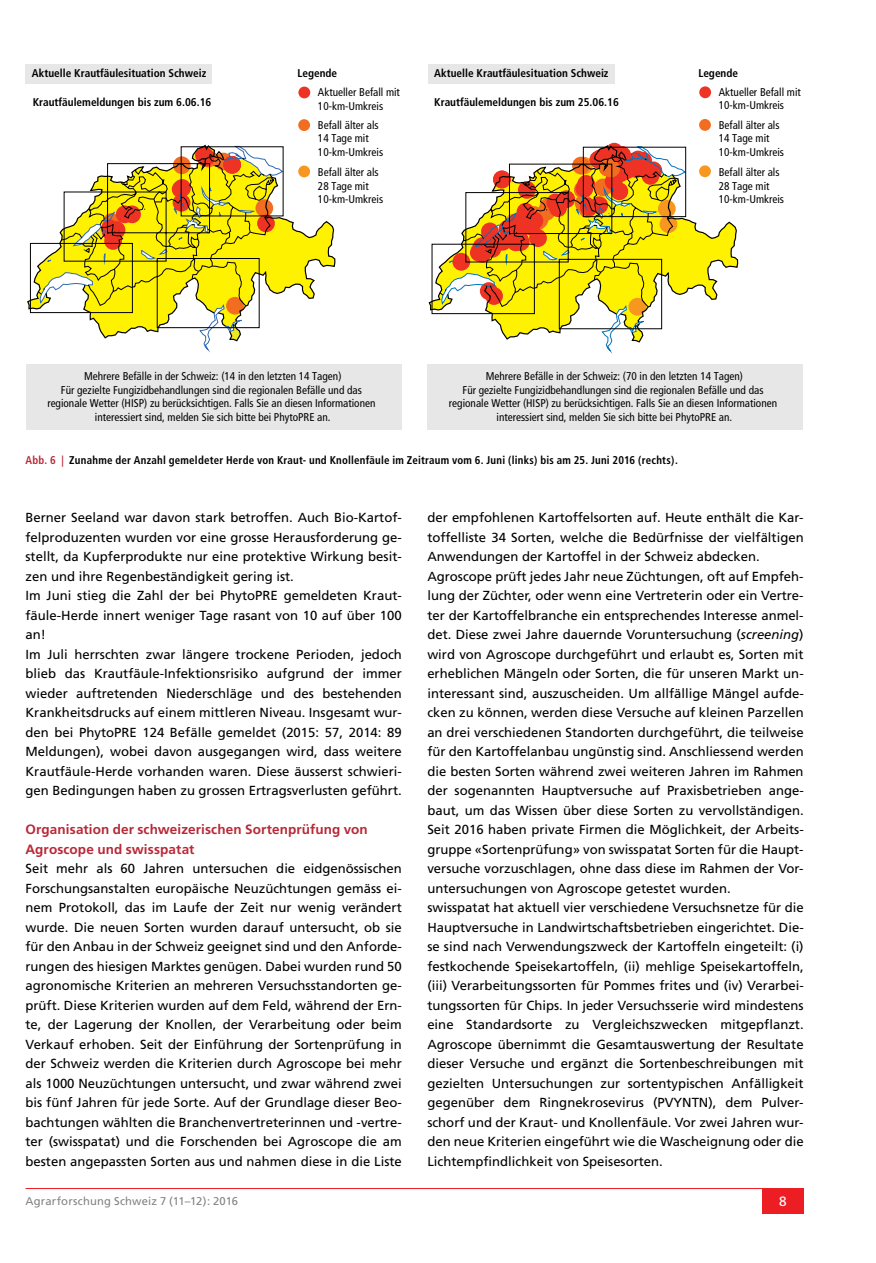
<style>
.page{position:relative;width:876px;height:1263px;background:#fff}
.page>*{position:absolute;margin:0;border:0;box-sizing:border-box;transform-origin:0 0}
.t1{font:700 13.5px/19.5px "Frutiger";letter-spacing:.01em;color:#b82937}
.t2{font:13.5px "Frutiger";color:#fff}
.t3{font:13.2px/19.5px "Frutiger";color:#000}
.t4{font:condensed 11.25px/13.5px "Frutiger";color:#000}
.t5{font:700 condensed 11.25px "Frutiger";color:#000}
.t6{font:700 condensed 11.25px "Frutiger";letter-spacing:.02em;color:#000}
.t7{font:11.25px "Frutiger";letter-spacing:.015em;color:#808285}
.s1{color:#b82937}
.s2{font-style:italic}
</style>
<div class="page">
<hr style="left:26px;top:1188px;width:778px;height:1px;background:#ed1d24">
<div style="left:762px;top:1188px;width:42px;height:26px;background:#ed1d24"></div>
<div style="left:26px;top:64px;width:186px;height:20px;background:#e7e7e7"></div>
<div style="left:26px;top:364px;width:375px;height:65px;background:#e7e7e7"></div>
<svg style="left:27px;top:144px;width:309px;height:208px"></svg>
<div style="left:298px;top:87px;width:12px;height:11px;background:#ee3324;border-radius:50%"></div>
<div style="left:298px;top:119px;width:12px;height:12px;background:#f36d21;border-radius:50%"></div>
<div style="left:298px;top:166px;width:12px;height:11px;background:#f89720;border-radius:50%"></div>
<div style="left:427px;top:364px;width:376px;height:65px;background:#e7e7e7"></div>
<div style="left:699px;top:86px;width:12px;height:12px;background:#ee3324;border-radius:50%"></div>
<div style="left:699px;top:119px;width:12px;height:12px;background:#f36d21;border-radius:50%"></div>
<div style="left:428px;top:64px;width:187px;height:20px;background:#e7e7e7"></div>
<svg style="left:428px;top:146px;width:310px;height:207px"></svg>
<p class="t5" style="left:32px;top:67px;width:176px">Aktuelle Krautfäulesituation Schweiz</p>
<p class="t5" style="left:33px;top:96px;width:180px">Krautfäulemeldungen bis zum 6.06.16</p>
<p class="t5" style="left:297px;top:67px;width:41px">Legende</p>
<p class="t4" style="left:318px;top:86px;width:84px">Aktueller Befall mit<br>10-km-Umkreis</p>
<p class="t4" style="left:318px;top:118px;width:67px">Befall älter als<br>14 Tage mit<br>10-km-Umkreis</p>
<p class="t4" style="left:318px;top:166px;width:67px">Befall älter als<br>28 Tage mit<br>10-km-Umkreis</p>
<p class="t5" style="left:434px;top:67px;width:176px">Aktuelle Krautfäulesituation Schweiz</p>
<p class="t5" style="left:434px;top:95px;width:186px">Krautfäulemeldungen bis zum 25.06.16</p>
<p class="t5" style="left:698px;top:67px;width:41px">Legende</p>
<p class="t4" style="left:719px;top:85px;width:84px">Aktueller Befall mit<br>10-km-Umkreis</p>
<p class="t4" style="left:719px;top:118px;width:67px">Befall älter als<br>14 Tage mit<br>10-km-Umkreis</p>
<p class="t4" style="left:719px;top:165px;width:67px">Befall älter als<br>28 Tage mit<br>10-km-Umkreis</p>
<p class="t4" style="left:47px;top:370px;width:330px;text-align:center">Mehrere Befälle in der Schweiz: (14 in den letzten 14 Tagen)<br>Für gezielte Fungizidbehandlungen sind die regionalen Befälle und das regionale Wetter (HISP) zu berücksichtigen. Falls Sie an diesen Informationen interessiert sind, melden Sie sich bitte bei PhytoPRE an.</p>
<p class="t4" style="left:449px;top:370px;width:330px;text-align:center">Mehrere Befälle in der Schweiz: (70 in den letzten 14 Tagen)<br>Für gezielte Fungizidbehandlungen sind die regionalen Befälle und das regionale Wetter (HISP) zu berücksichtigen. Falls Sie an diesen Informationen interessiert sind, melden Sie sich bitte bei PhytoPRE an.</p>
<p class="t6" style="left:26px;top:453px;width:654px"><span class="s1">Abb. 6 |</span> Zunahme der Anzahl gemeldeter Herde von Kraut- und Knollenfäule im Zeitraum vom 6. Juni (links) bis am 25. Juni 2016 (rechts).</p>
<p class="t3" style="left:26px;top:508px;width:378px">Berner Seeland war davon stark betroffen. Auch Bio-Kartof&shy;felproduzenten wurden vor eine grosse Herausforderung ge&shy;stellt, da Kupferprodukte nur eine protektive Wirkung besit&shy;zen und ihre Regenbeständigkeit gering ist.<br>Im Juni stieg die Zahl der bei PhytoPRE gemeldeten Kraut&shy;fäule-Herde innert weniger Tage rasant von 10 auf über 100 an!<br>Im Juli herrschten zwar längere trockene Perioden, jedoch blieb das Krautfäule-Infektionsrisiko aufgrund der immer wieder auftretenden Niederschläge und des bestehenden Krankheitsdrucks auf einem mittleren Niveau. Insgesamt wur&shy;den bei PhytoPRE 124 Befälle gemeldet (2015: 57, 2014: 89<br>Meldungen), wobei davon ausgegangen wird, dass weitere Krautfäule-Herde vorhanden waren. Diese äusserst schwieri&shy;gen Bedingungen haben zu grossen Ertragsverlusten geführt.</p>
<p class="t1" style="left:26px;top:819px;width:344px">Organisation der schweizerischen Sortenprüfung von<br>Agroscope und swisspatat</p>
<p class="t3" style="left:26px;top:859px;width:378px;text-align:justify">Seit mehr als 60 Jahren untersuchen die eidgenössischen Forschungsanstalten europäische Neuzüchtungen gemäss ei&shy;nem Protokoll, das im Laufe der Zeit nur wenig verändert wurde. Die neuen Sorten wurden darauf untersucht, ob sie für den Anbau in der Schweiz geeignet sind und den Anforde&shy;rungen des hiesigen Marktes genügen. Dabei wurden rund 50 agronomische Kriterien an mehreren Versuchsstandorten ge&shy;prüft. Diese Kriterien wurden auf dem Feld, während der Ern&shy;te, der Lagerung der Knollen, der Verarbeitung oder beim Verkauf erhoben. Seit der Einführung der Sortenprüfung in der Schweiz werden die Kriterien durch Agroscope bei mehr als 1000 Neuzüchtungen untersucht, und zwar während zwei bis fünf Jahren für jede Sorte. Auf der Grundlage dieser Beo&shy;bachtungen wählten die Branchenvertreterinnen und -vertre&shy;ter (swisspatat) und die Forschenden bei Agroscope die am besten angepassten Sorten aus und nahmen diese in die Liste</p>
<p class="t3" style="left:427px;top:508px;width:378px">der empfohlenen Kartoffelsorten auf. Heute enthält die Kar&shy;toffelliste 34 Sorten, welche die Bedürfnisse der vielfältigen Anwendungen der Kartoffel in der Schweiz abdecken.<br>Agroscope prüft jedes Jahr neue Züchtungen, oft auf Empfeh&shy;lung der Züchter, oder wenn eine Vertreterin oder ein Vertre&shy;ter der Kartoffelbranche ein entsprechendes Interesse anmel&shy;det. Diese zwei Jahre dauernde Voruntersuchung (<span class="s2">screening</span>) wird von Agroscope durchgeführt und erlaubt es, Sorten mit erheblichen Mängeln oder Sorten, die für unseren Markt un&shy;interessant sind, auszuscheiden. Um allfällige Mängel aufde&shy;cken zu können, werden diese Versuche auf kleinen Parzellen an drei verschiedenen Standorten durchgeführt, die teilweise für den Kartoffelanbau ungünstig sind. Anschliessend werden die besten Sorten während zwei weiteren Jahren im Rahmen der sogenannten Hauptversuche auf Praxisbetrieben ange&shy;baut, um das Wissen über diese Sorten zu vervollständigen.<br>Seit 2016 haben private Firmen die Möglichkeit, der Arbeits&shy;gruppe «Sortenprüfung» von swisspatat Sorten für die Haupt&shy;versuche vorzuschlagen, ohne dass diese im Rahmen der Vor&shy;untersuchungen von Agroscope getestet wurden.<br>swisspatat hat aktuell vier verschiedene Versuchsnetze für die Hauptversuche in Landwirtschaftsbetrieben eingerichtet. Die&shy;se sind nach Verwendungszweck der Kartoffeln eingeteilt: (i) festkochende Speisekartoffeln, (ii) mehlige Speisekartoffeln, (iii) Verarbeitungssorten für Pommes frites und (iv) Verarbei&shy;tungssorten für Chips. In jeder Versuchsserie wird mindestens eine Standardsorte zu Vergleichszwecken mitgepflanzt.<br>Agroscope übernimmt die Gesamtauswertung der Resultate dieser Versuche und ergänzt die Sortenbeschreibungen mit gezielten Untersuchungen zur sortentypischen Anfälligkeit gegenüber dem Ringnekrosevirus (PVYNTN), dem Pulver&shy;schorf und der Kraut- und Knollenfäule. Vor zwei Jahren wur&shy;den neue Kriterien eingeführt wie die Wascheignung oder die Lichtempfindlichkeit von Speisesorten.</p>
<p class="t7" style="left:26px;top:1194px;width:214px">Agrarforschung Schweiz 7 (11–12): 2016</p>
<p class="t2" style="left:779px;top:1193px;width:9px">8</p>
</div>
